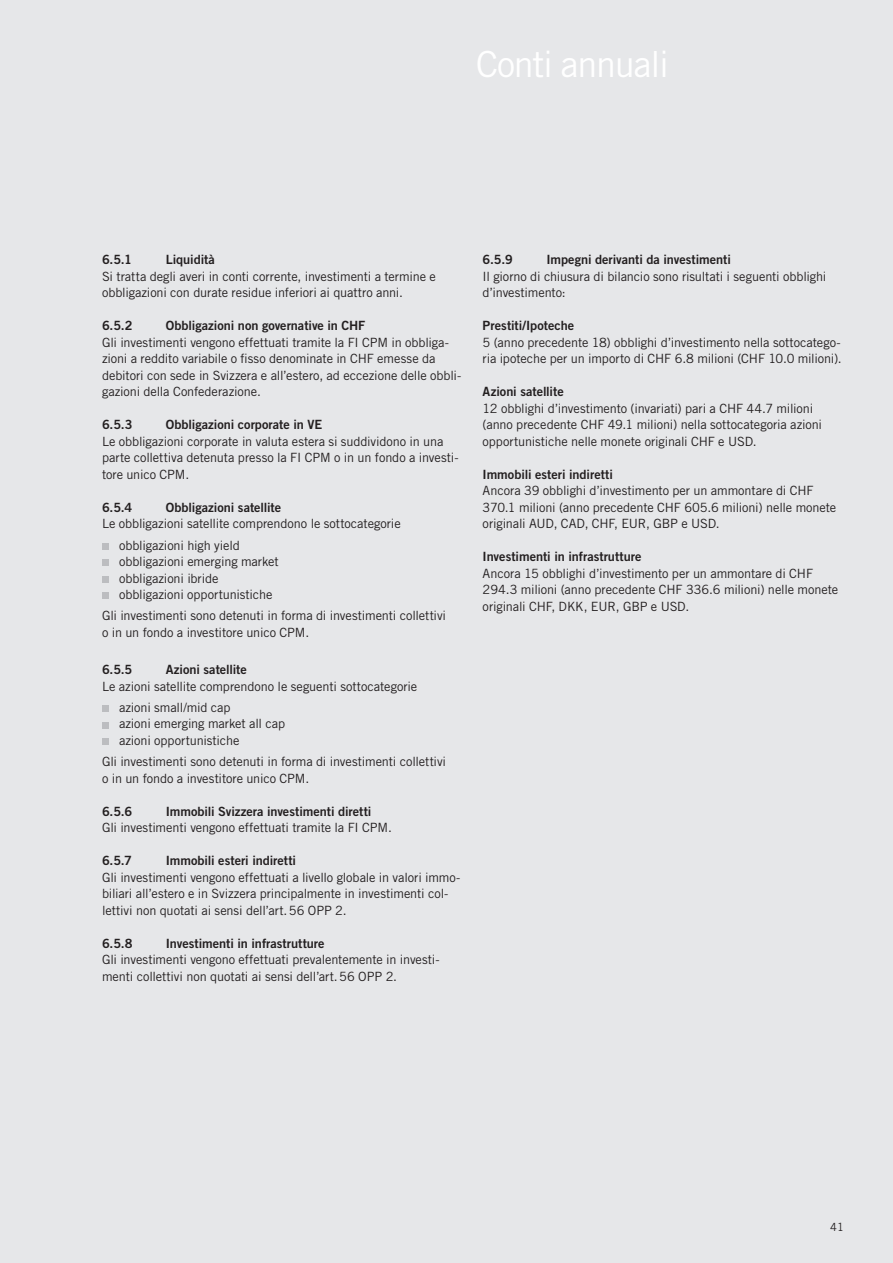
<style>
.page{position:relative;width:893px;height:1263px;background:#e6e7e9}
.page>*{position:absolute;margin:0;border:0;box-sizing:border-box;transform-origin:0 0}
.t1{font:36px "Trade Gothic LT Std";letter-spacing:-.035em;color:#fff}
.Text{font:12.75px/16.5px "Trade Gothic LT Std";letter-spacing:-.01em;color:#231f20}
.Untertitel{font:12.75px "Trade Gothic LT Std Bd 2";color:#231f20}
.Text_mit_Einzug{font:12.75px "Trade Gothic LT Std";letter-spacing:-.01em;color:#231f20}
.Untertitel_mit_Nummerierung{font:12.75px "Trade Gothic LT Std Bd 2";color:#231f20}
.t2{font:11.25px "Trade Gothic LT Std";color:#231f20}
</style>
<div class="page">
<div style="left:102px;top:543px;width:7px;height:6px;background:#bcbdc0"></div>
<div style="left:102px;top:559px;width:7px;height:7px;background:#bcbdc0"></div>
<div style="left:102px;top:576px;width:7px;height:6px;background:#bcbdc0"></div>
<div style="left:102px;top:592px;width:7px;height:7px;background:#bcbdc0"></div>
<div style="left:102px;top:705px;width:7px;height:7px;background:#bcbdc0"></div>
<div style="left:102px;top:722px;width:7px;height:6px;background:#bcbdc0"></div>
<div style="left:102px;top:738px;width:7px;height:7px;background:#bcbdc0"></div>
<h1 class="t1" style="left:476px;top:42px;width:194px">Conti annuali</h1>
<p class="Untertitel" style="left:102px;top:252px;width:31px">6.5.1</p>
<p class="Untertitel" style="left:166px;top:252px;width:51px">Liquidità</p>
<p class="Text" style="left:102px;top:268px;width:335px">Si tratta degli averi in conti corrente, investimenti a termine e obbligazioni con durate residue inferiori ai quattro anni.</p>
<p class="Untertitel" style="left:102px;top:318px;width:32px">6.5.2</p>
<p class="Untertitel" style="left:166px;top:318px;width:201px">Obbligazioni non governative in CHF</p>
<p class="Text" style="left:102px;top:334px;width:361px">Gli investimenti vengono effettuati tramite la FI CPM in obbliga&shy;zioni a reddito variabile o fisso denominate in CHF emesse da debitori con sede in Svizzera e all’estero, ad eccezione delle obbli&shy;gazioni della Confederazione.</p>
<p class="Untertitel" style="left:102px;top:417px;width:32px">6.5.3</p>
<p class="Untertitel" style="left:166px;top:417px;width:158px">Obbligazioni corporate in VE</p>
<p class="Text" style="left:102px;top:433px;width:358px">Le obbligazioni corporate in valuta estera si suddividono in una parte collettiva detenuta presso la FI CPM o in un fondo a investi&shy;tore unico CPM.</p>
<p class="Untertitel" style="left:102px;top:499px;width:32px">6.5.4</p>
<p class="Untertitel" style="left:166px;top:499px;width:117px">Obbligazioni satellite</p>
<p class="Text" style="left:102px;top:515px;width:300px">Le obbligazioni satellite comprendono le sottocategorie</p>
<p class="Text_mit_Einzug" style="left:119px;top:537px;width:122px">obbligazioni high yield</p>
<p class="Text_mit_Einzug" style="left:119px;top:554px;width:161px">obbligazioni emerging market</p>
<p class="Text_mit_Einzug" style="left:119px;top:570px;width:101px">obbligazioni ibride</p>
<p class="Text_mit_Einzug" style="left:119px;top:587px;width:155px">obbligazioni opportunistiche</p>
<p class="Text" style="left:102px;top:607px;width:346px">Gli investimenti sono detenuti in forma di investimenti collettivi o in un fondo a investitore unico CPM.</p>
<p class="Untertitel_mit_Nummerierung" style="left:102px;top:662px;width:32px">6.5.5</p>
<p class="Untertitel_mit_Nummerierung" style="left:166px;top:662px;width:83px">Azioni satellite</p>
<p class="Text" style="left:102px;top:678px;width:317px">Le azioni satellite comprendono le seguenti sottocategorie</p>
<p class="Text_mit_Einzug" style="left:119px;top:700px;width:113px">azioni small/mid cap</p>
<p class="Text_mit_Einzug" style="left:119px;top:716px;width:168px">azioni emerging market all cap</p>
<p class="Text_mit_Einzug" style="left:119px;top:733px;width:122px">azioni opportunistiche</p>
<p class="Text" style="left:102px;top:753px;width:346px">Gli investimenti sono detenuti in forma di investimenti collettivi o in un fondo a investitore unico CPM.</p>
<p class="Untertitel" style="left:102px;top:803px;width:32px">6.5.6</p>
<p class="Untertitel" style="left:166px;top:803px;width:207px">Immobili Svizzera investimenti diretti</p>
<p class="Text" style="left:102px;top:819px;width:291px">Gli investimenti vengono effettuati tramite la FI CPM.</p>
<p class="Untertitel" style="left:102px;top:853px;width:31px">6.5.7</p>
<p class="Untertitel" style="left:166px;top:853px;width:132px">Immobili esteri indiretti</p>
<p class="Text" style="left:102px;top:869px;width:360px">Gli investimenti vengono effettuati a livello globale in valori immo&shy;biliari all’estero e in Svizzera principalmente in investimenti col&shy;lettivi non quotati ai sensi dell’art.56 OPP 2.</p>
<p class="Untertitel" style="left:102px;top:935px;width:32px">6.5.8</p>
<p class="Untertitel" style="left:166px;top:935px;width:160px">Investimenti in infrastrutture</p>
<p class="Text" style="left:102px;top:951px;width:339px">Gli investimenti vengono effettuati prevalentemente in investi&shy;menti collettivi non quotati ai sensi dell’art.56 OPP 2.</p>
<p class="Untertitel" style="left:483px;top:252px;width:32px">6.5.9</p>
<p class="Untertitel" style="left:546px;top:252px;width:186px">Impegni derivanti da investimenti</p>
<p class="Text" style="left:483px;top:268px;width:345px">Il giorno di chiusura di bilancio sono risultati i seguenti obblighi d’investimento:</p>
<p class="Untertitel" style="left:483px;top:318px;width:93px">Prestiti/Ipoteche</p>
<p class="Text" style="left:483px;top:334px;width:361px">5 (anno precedente 18) obblighi d’investimento nella sottocatego&shy;ria ipoteche per un importo di CHF 6.8 milioni (CHF 10.0 milioni).</p>
<p class="Untertitel" style="left:483px;top:384px;width:83px">Azioni satellite</p>
<p class="Text" style="left:483px;top:400px;width:341px">12 obblighi d’investimento (invariati) pari a CHF 44.7 milioni (anno precedente CHF 49.1 milioni) nella sottocategoria azioni opportunistiche nelle monete originali CHF e USD.</p>
<p class="Untertitel" style="left:483px;top:466px;width:132px">Immobili esteri indiretti</p>
<p class="Text" style="left:483px;top:482px;width:355px">Ancora 39 obblighi d’investimento per un ammontare di CHF<br>370.1 milioni (anno precedente CHF 605.6 milioni) nelle monete originali AUD, CAD, CHF, EUR, GBP e USD.</p>
<p class="Untertitel" style="left:483px;top:549px;width:160px">Investimenti in infrastrutture</p>
<p class="Text" style="left:483px;top:565px;width:357px">Ancora 15 obblighi d’investimento per un ammontare di CHF<br>294.3 milioni (anno precedente CHF 336.6 milioni) nelle monete originali CHF, DKK, EUR, GBP e USD.</p>
<p class="t2" style="left:830px;top:1220px;width:15px">41</p>
</div>
